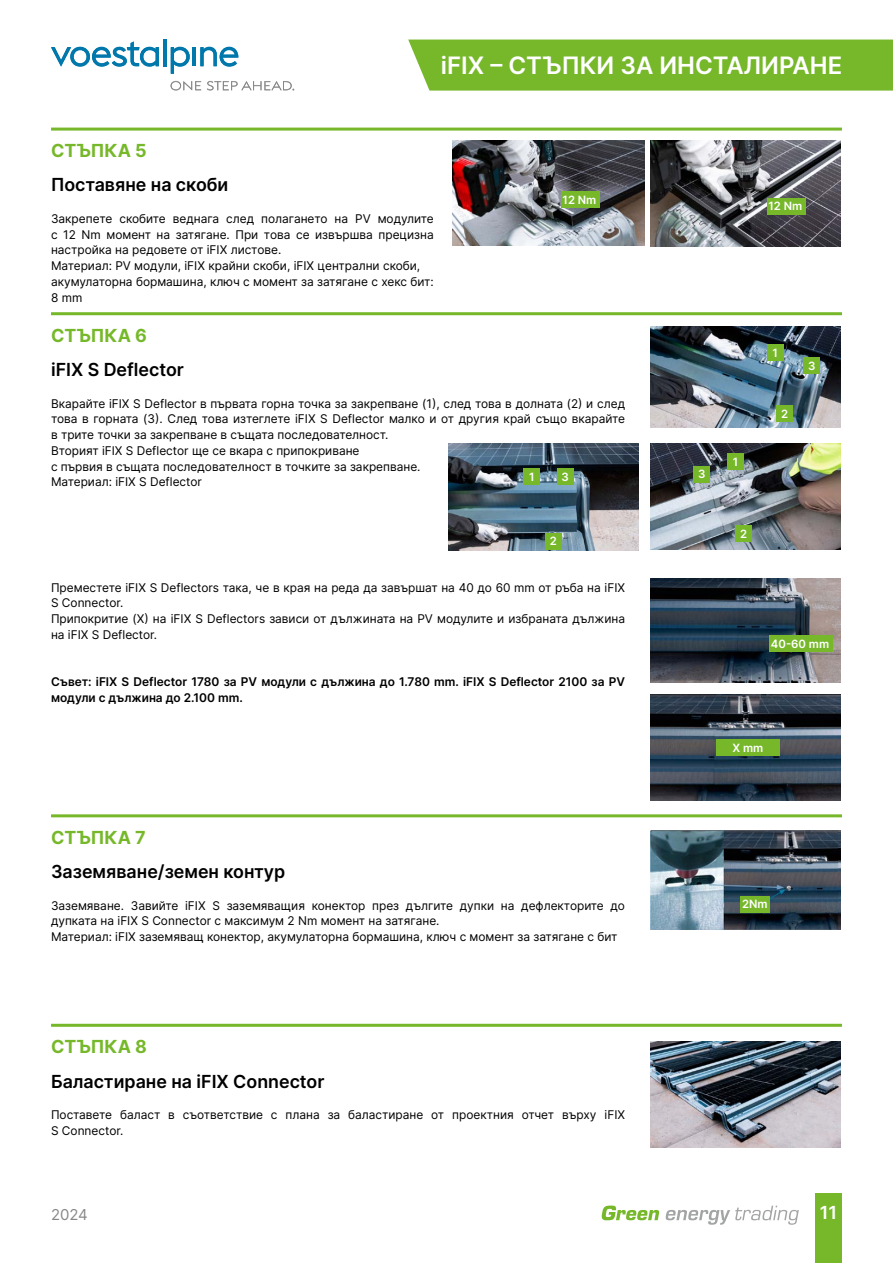
<style>
.page{position:relative;width:893px;height:1263px;background:#fff}
.page>*{position:absolute;margin:0;border:0;box-sizing:border-box;transform-origin:0 0}
.t1{font:600 24px "Inter";color:#fff}
.t2{font:600 18px "Inter";color:#000}
.t3{font:700 18px "Inter";color:#76b82a}
.t4{font:600 18px "Inter";color:#fff}
.t5{font:15px "Inter";color:#878787}
.t6{font:12px/15.8px "Inter";color:#000}
.t7{font:600 12px/15.8px "Inter";color:#000}
.t8{font:600 11.4px "Inter";color:#fff}
</style>
<div class="page">
<div style="left:815px;top:1194px;width:27px;height:69px;background:#76b82a"></div>
<svg style="left:602px;top:1205px;width:57px;height:15px"></svg>
<svg style="left:665px;top:1206px;width:134px;height:19px"></svg>
<svg style="left:51px;top:41px;width:108px;height:26px"></svg>
<hr style="left:163px;top:40px;width:3px;height:26px;background:#0078ab">
<svg style="left:171px;top:47px;width:19px;height:27px"></svg>
<hr style="left:193px;top:47px;width:3px;height:19px;background:#0078ab">
<svg style="left:200px;top:47px;width:38px;height:20px"></svg>
<svg style="left:171px;top:81px;width:30px;height:10px"></svg>
<svg style="left:207px;top:81px;width:87px;height:10px"></svg>
<hr style="left:51px;top:128px;width:791px;height:3px;background:#76b82a">
<hr style="left:51px;top:312px;width:791px;height:3px;background:#76b82a">
<hr style="left:51px;top:814px;width:791px;height:3px;background:#76b82a">
<hr style="left:51px;top:1024px;width:791px;height:3px;background:#76b82a">
<img style="left:453px;top:140px;width:191px;height:106px">
<img style="left:651px;top:327px;width:189px;height:101px">
<img style="left:651px;top:578px;width:189px;height:104px">
<img style="left:651px;top:140px;width:189px;height:107px">
<img style="left:651px;top:443px;width:189px;height:107px">
<img style="left:651px;top:695px;width:189px;height:105px">
<img style="left:651px;top:831px;width:189px;height:99px">
<img style="left:651px;top:1042px;width:189px;height:105px">
<img style="left:449px;top:444px;width:189px;height:106px">
<div style="left:767px;top:198px;width:38px;height:16px;background:#76b82a"></div>
<div style="left:561px;top:192px;width:39px;height:16px;background:#76b82a"></div>
<div style="left:767px;top:345px;width:16px;height:16px;background:#76b82a"></div>
<div style="left:524px;top:469px;width:16px;height:16px;background:#76b82a"></div>
<div style="left:728px;top:454px;width:16px;height:16px;background:#76b82a"></div>
<div style="left:557px;top:469px;width:16px;height:16px;background:#76b82a"></div>
<div style="left:694px;top:466px;width:16px;height:16px;background:#76b82a"></div>
<div style="left:545px;top:533px;width:16px;height:16px;background:#76b82a"></div>
<div style="left:736px;top:525px;width:16px;height:17px;background:#76b82a"></div>
<div style="left:804px;top:358px;width:16px;height:16px;background:#76b82a"></div>
<div style="left:776px;top:406px;width:17px;height:16px;background:#76b82a"></div>
<div style="left:769px;top:635px;width:63px;height:16px;background:#76b82a"></div>
<div style="left:717px;top:739px;width:63px;height:17px;background:#76b82a"></div>
<div style="left:740px;top:896px;width:30px;height:16px;background:#76b82a"></div>
<div style="left:408px;top:40px;width:485px;height:51px;background:#76b82a"></div>
<h1 class="t1" style="left:441px;top:48px;width:236px">iFIX – СТЪПКИ ЗА ИНСТА</h1>
<h1 class="t1" style="left:744px;top:48px;width:66px">ЛИРАНЕ</h1>
<h2 class="t3" style="left:51px;top:137px;width:97px">СТЪПКА 5</h2>
<h2 class="t2" style="left:51px;top:172px;width:179px">Поставяне на скоби</h2>
<p class="t6" style="left:51px;top:210px;width:384px">Закрепете скобите веднага след полагането на PV модулите с 12 Nm момент на затягане. При това се извършва прецизна настройка на редовете от iFIX листове.<br>Материал: PV модули, iFIX крайни скоби, iFIX централни скоби, акумулаторна бормашина, ключ с момент за затягане с хекс бит:<br>8 mm</p>
<h2 class="t3" style="left:51px;top:322px;width:97px">СТЪПКА 6</h2>
<p class="t8" style="left:563px;top:192px;width:35px">12 Nm</p>
<p class="t8" style="left:768px;top:198px;width:35px">12 Nm</p>
<p class="t8" style="left:772px;top:345px;width:7px">1</p>
<h2 class="t2" style="left:51px;top:356px;width:134px">iFIX S Deflector</h2>
<p class="t6" style="left:51px;top:395px;width:576px">Вкарайте iFIX S Deflector в първата горна точка за закрепване (1), след това в долната (2) и след това в горната (3). След това изтеглете iFIX S Deflector малко и от другия край също вкарайте в трите точки за закрепване в същата последователност.<br>Вторият iFIX S Deflector ще се вкара с припокриване<br>с първия в същата последователност в точките за закрепване.<br>Материал: iFIX S Deflector</p>
<p class="t8" style="left:561px;top:468px;width:9px">3</p>
<p class="t8" style="left:698px;top:466px;width:9px">3</p>
<p class="t8" style="left:529px;top:468px;width:7px">1</p>
<p class="t8" style="left:550px;top:533px;width:9px">2</p>
<p class="t6" style="left:51px;top:579px;width:576px">Преместете iFIX S Deflectors така, че в края на реда да завършат на 40 до 60 mm от ръба на iFIX S Connector.<br>Припокритие (X) на iFIX S Deflectors зависи от дължината на PV модулите и избраната дължина на iFIX S Deflector.</p>
<p class="t7" style="left:51px;top:674px;width:576px">Съвет: iFIX S Deflector 1780 за PV модули с дължина до 1.780 mm. iFIX S Deflector 2100 за PV модули с дължина до 2.100 mm.</p>
<p class="t8" style="left:733px;top:453px;width:7px">1</p>
<p class="t8" style="left:740px;top:525px;width:9px">2</p>
<p class="t8" style="left:781px;top:405px;width:9px">2</p>
<p class="t8" style="left:808px;top:357px;width:9px">3</p>
<p class="t8" style="left:771px;top:635px;width:60px">40-60 mm</p>
<p class="t8" style="left:732px;top:739px;width:32px">X mm</p>
<h2 class="t3" style="left:51px;top:824px;width:96px">СТЪПКА 7</h2>
<h2 class="t2" style="left:51px;top:858px;width:236px">Заземяване/земен контур</h2>
<p class="t6" style="left:51px;top:897px;width:576px">Заземяване. Завийте iFIX S заземяващия конектор през дългите дупки на дефлекторите до дупката на iFIX S Connector с максимум 2 Nm момент на затягане.<br>Материал: iFIX заземяващ конектор, акумулаторна бормашина, ключ с момент за затягане с бит</p>
<p class="t8" style="left:742px;top:896px;width:27px">2Nm</p>
<h2 class="t3" style="left:51px;top:1034px;width:97px">СТЪПКА 8</h2>
<h2 class="t2" style="left:51px;top:1068px;width:275px">Баластиране на iFIX Connector</h2>
<p class="t6" style="left:51px;top:1106px;width:576px">Поставете баласт в съответствие с плана за баластиране от проектния отчет върху iFIX<br>S Connector.</p>
<p class="t5" style="left:51px;top:1204px;width:38px">2024</p>
<h2 class="t4" style="left:820px;top:1199px;width:19px">11</h2>
</div>
